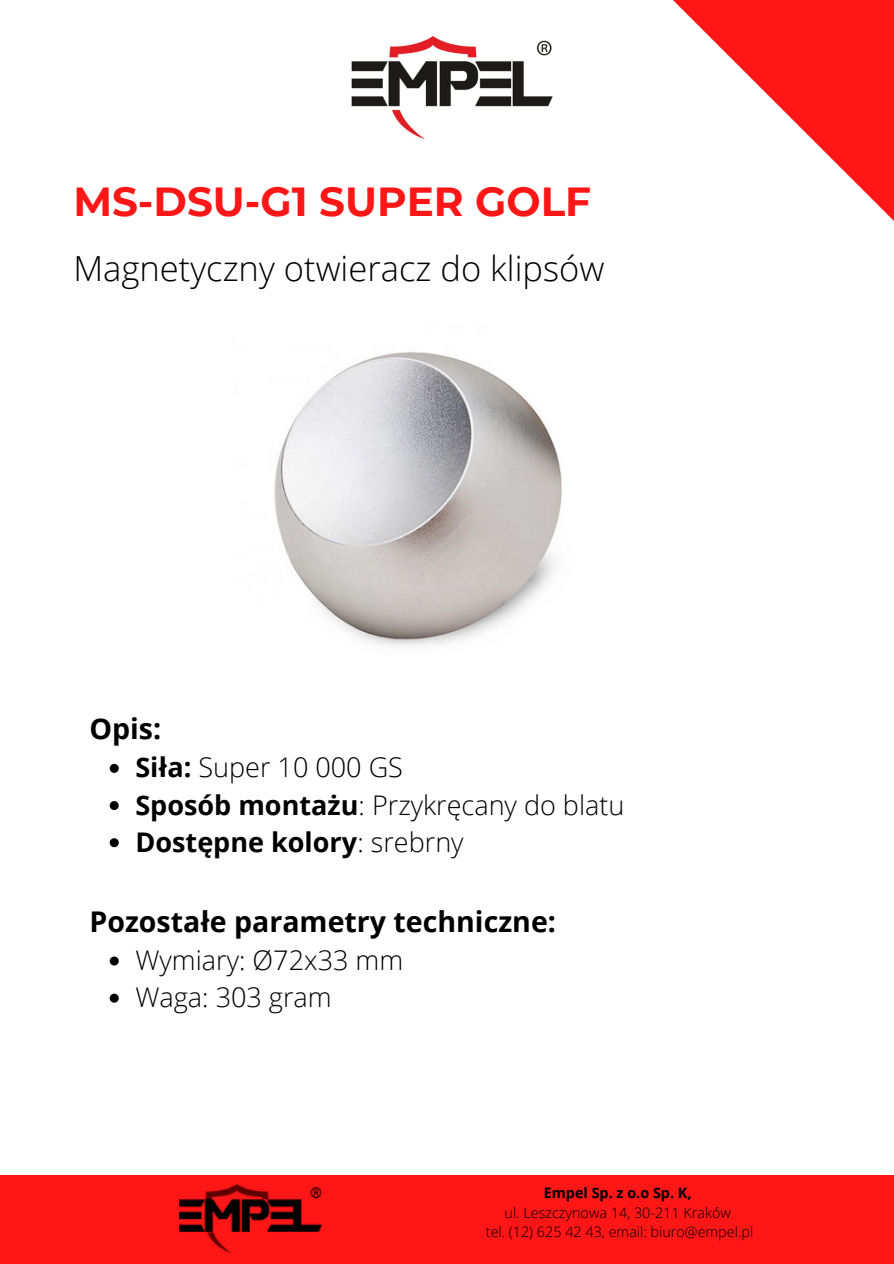
<style>
.page{position:relative;width:894px;height:1264px;background:#fff}
.page>*{position:absolute;margin:0;border:0;box-sizing:border-box;transform-origin:0 0}
.t1{font:700 40.5px "Montserrat";color:#ff1616}
.t2{font:300 34.5px "Open Sans";color:#000}
.t3{font:700 28.5px "Open Sans";color:#000}
.t4{font:300 27px/37.2px "Open Sans";color:#000}
.t5{font:300 14.4px/19.5px "Open Sans";color:#000;text-align:center}
.t6{font:700 14.4px "Open Sans";color:#000}
.s1{font-weight:700}
</style>
<div class="page">
<div style="left:0;top:1175px;width:893px;height:88px;background:#ff1616"></div>
<img style="left:351px;top:36px;width:202px;height:104px">
<img style="left:179px;top:1184px;width:142px;height:68px">
<svg style="left:673px;top:0;width:220px;height:220px"></svg>
<img style="left:274px;top:352px;width:288px;height:295px">
<svg style="left:110px;top:956px;width:9px;height:9px"></svg>
<svg style="left:110px;top:993px;width:9px;height:9px"></svg>
<svg style="left:110px;top:763px;width:9px;height:9px"></svg>
<svg style="left:110px;top:801px;width:9px;height:9px"></svg>
<svg style="left:110px;top:838px;width:9px;height:9px"></svg>
<h1 class="t1" style="left:73px;top:177px;width:519px">MS-DSU-G1 SUPER GOLF</h1>
<p class="t2" style="left:73px;top:244px;width:532px">Magnetyczny otwieracz do klipsów</p>
<p class="t3" style="left:89px;top:708px;width:73px">Opis:</p>
<p class="t4" style="left:135px;top:748px;width:490px"><span class="s1">Siła:</span> Super 10 000 GS<br><span class="s1">Sposób montażu</span>: Przykręcany do blatu<br><span class="s1">Dostępne kolory</span>: srebrny</p>
<p class="t3" style="left:89px;top:901px;width:468px">Pozostałe parametry techniczne:</p>
<p class="t4" style="left:135px;top:940px;width:269px">Wymiary: Ø72x33 mm<br>Waga: 303 gram</p>
<p class="t6" style="left:543px;top:1182px;width:149px">Empel Sp. z o.o Sp. K,</p>
<p class="t5" style="left:485px;top:1202px;width:269px">ul. Leszczynowa 14, 30-211 Kraków<br>tel. (12) 625 42 43, email: biuro@empel.pl</p>
</div>
